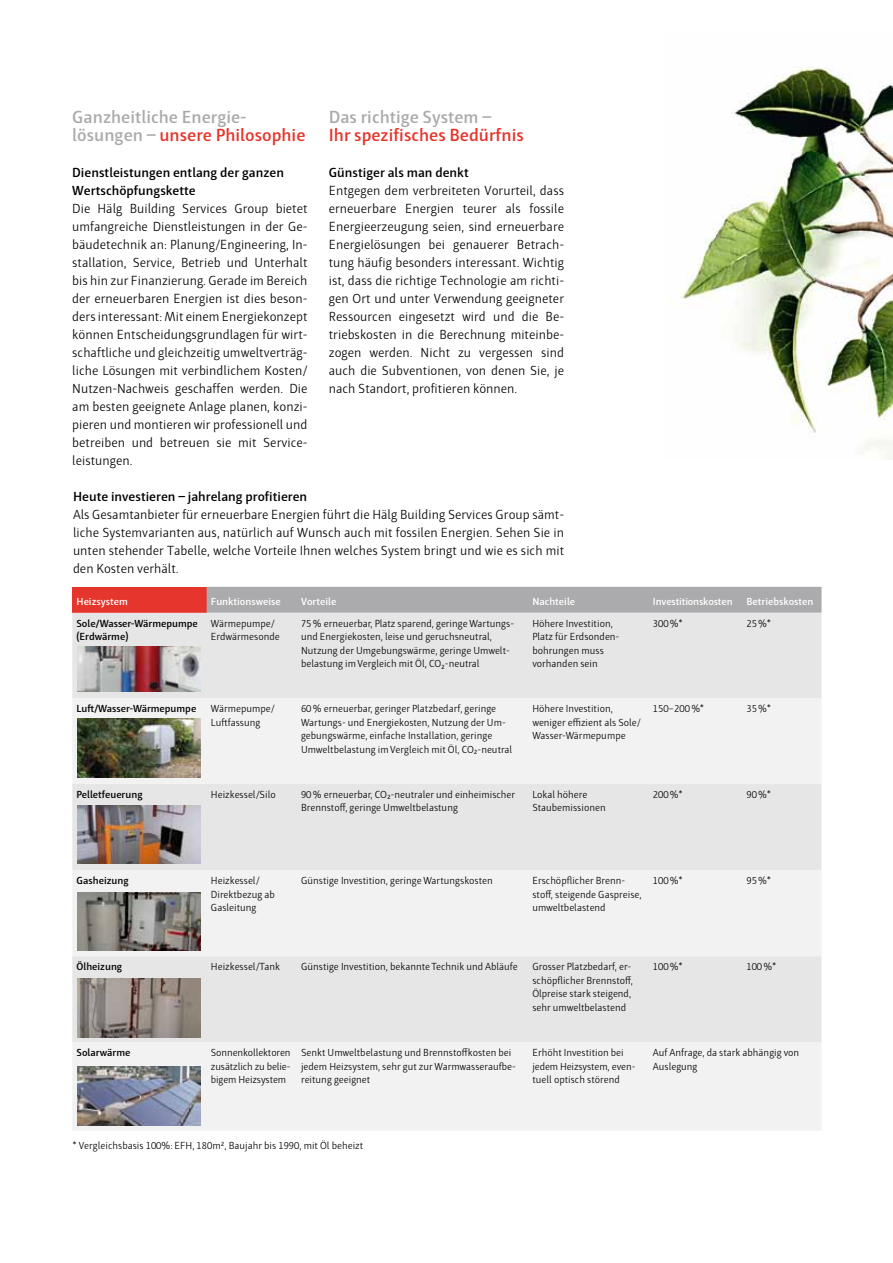
<style>
.page{position:relative;width:893px;height:1263px;background:#fff}
.page>*{position:absolute;margin:0;border:0;box-sizing:border-box;transform-origin:0 0}
.t1{font:600 18px/18px "Haptic Pro";color:#ababad}
.t2{font:600 18px "Haptic Pro";color:#e5352c}
.t3{font:13.5px/18px "Haptic Pro Light 0 wt";color:#000;text-align:justify}
.t4{font:600 13.5px/18px "Haptic Pro";color:#000}
.t5{font:10.5px/13.5px "Haptic Pro Light 0 wt";color:#000}
.t6{font:600 10.5px/13.5px "Haptic Pro";color:#000}
.t7{font:600 10.5px "Haptic Pro";color:#fff}
.s1{color:#e5352c}
</style>
<div class="page">
<img style="left:670px;top:67px;width:223px;height:392px">
<div style="left:72px;top:587px;width:135px;height:26px;background:#e5352c"></div>
<div style="left:207px;top:587px;width:614px;height:26px;background:#ababad"></div>
<div style="left:72px;top:613px;width:749px;height:85px;background:#e6e6e7"></div>
<svg style="left:72px;top:698px;width:749px;height:432px;fill:#f2f2f3"></svg>
<img style="left:77px;top:646px;width:123px;height:46px">
<img style="left:77px;top:719px;width:123px;height:58px">
<img style="left:77px;top:805px;width:123px;height:59px">
<img style="left:77px;top:892px;width:123px;height:59px">
<img style="left:77px;top:978px;width:123px;height:59px">
<img style="left:77px;top:1066px;width:123px;height:59px">
<h1 class="t1" style="left:72px;top:108px;width:235px">Ganzheitliche Energie&shy;lösungen – <span class="s1">unsere Philosophie</span></h1>
<p class="t4" style="left:72px;top:163px;width:213px">Dienstleistungen entlang der ganzen<br>Wertschöpfungskette</p>
<p class="t3" style="left:72px;top:199px;width:237px">Die Hälg Building Services Group bietet umfangreiche Dienstleistungen in der Ge&shy;bäudetechnik an: Planung/Engineering, In&shy;stallation, Service, Betrieb und Unterhalt bis hin zur Finanzierung. Gerade im Bereich der erneuerbaren Energien ist dies beson&shy;ders interessant: Mit einem Energiekonzept können Entscheidungsgrundlagen für wirt&shy;schaftliche und gleichzeitig umweltverträg&shy;liche Lösungen mit verbindlichem Kosten/ Nutzen-Nachweis geschaffen werden. Die am besten geeignete Anlage planen, konzi&shy;pieren und montieren wir professionell und betreiben und betreuen sie mit Service&shy;leistungen.</p>
<h1 class="t1" style="left:329px;top:108px;width:164px">Das richtige System –</h1>
<h1 class="t2" style="left:329px;top:124px;width:196px">Ihr spezifisches Bedürfnis</h1>
<p class="t4" style="left:329px;top:163px;width:141px">Günstiger als man denkt</p>
<p class="t3" style="left:329px;top:181px;width:237px">Entgegen dem verbreiteten Vorurteil, dass erneuerbare Energien teurer als fossile Energieerzeugung seien, sind erneuerbare Energielösungen bei genauerer Betrach&shy;tung häufig besonders interessant. Wichtig ist, dass die richtige Technologie am richti&shy;gen Ort und unter Verwendung geeigneter Ressourcen eingesetzt wird und die Be&shy;triebskosten in die Berechnung miteinbe&shy;zogen werden. Nicht zu vergessen sind auch die Subventionen, von denen Sie, je nach Standort, profitieren können.</p>
<p class="t4" style="left:73px;top:487px;width:236px">Heute investieren – jahrelang profitieren</p>
<p class="t3" style="left:73px;top:505px;width:493px">Als Gesamtanbieter für erneuerbare Energien führt die Hälg Building Services Group sämt&shy;liche Systemvarianten aus, natürlich auf Wunsch auch mit fossilen Energien. Sehen Sie in unten stehender Tabelle, welche Vorteile Ihnen welches System bringt und wie es sich mit den Kosten verhält.</p>
<p class="t7" style="left:77px;top:595px;width:53px">Heizsystem</p>
<p class="t7" style="left:211px;top:595px;width:72px">Funktionsweise</p>
<p class="t7" style="left:301px;top:595px;width:37px">Vorteile</p>
<p class="t7" style="left:532px;top:595px;width:44px">Nachteile</p>
<p class="t7" style="left:653px;top:595px;width:81px">Investitionskosten</p>
<p class="t7" style="left:746px;top:595px;width:69px">Betriebskosten</p>
<p class="t6" style="left:77px;top:616px;width:123px">Sole/Wasser-Wärmepumpe (Erdwärme)</p>
<p class="t5" style="left:211px;top:617px;width:70px">Wärmepumpe/<br>Erdwärmesonde</p>
<p class="t5" style="left:301px;top:617px;width:215px">75 % erneuerbar, Platz sparend, geringe Wartungs&shy;und Energiekosten, leise und geruchsneutral, Nutzung der Umgebungswärme, geringe Umwelt&shy;belastung im Vergleich mit Öl, CO²-neutral</p>
<p class="t5" style="left:532px;top:617px;width:88px">Höhere Investition,<br>Platz für Erdsonden&shy;bohrungen muss vorhanden sein</p>
<p class="t5" style="left:653px;top:617px;width:31px">300 %*</p>
<p class="t5" style="left:746px;top:617px;width:26px">25 %*</p>
<p class="t6" style="left:77px;top:702px;width:121px">Luft/Wasser-Wärmepumpe</p>
<p class="t5" style="left:211px;top:702px;width:65px">Wärmepumpe/<br>Luftfassung</p>
<p class="t5" style="left:301px;top:702px;width:213px">60 % erneuerbar, geringer Platzbedarf, geringe Wartungs- und Energiekosten, Nutzung der Um&shy;gebungswärme, einfache Installation, geringe Umweltbelastung im Vergleich mit Öl, CO²-neutral</p>
<p class="t5" style="left:532px;top:702px;width:110px">Höhere Investition, weniger effizient als Sole/<br>Wasser-Wärmepumpe</p>
<p class="t5" style="left:653px;top:702px;width:52px">150-200 %*</p>
<p class="t5" style="left:746px;top:702px;width:26px">35 %*</p>
<p class="t6" style="left:77px;top:787px;width:68px">Pelletfeuerung</p>
<p class="t5" style="left:211px;top:787px;width:66px">Heizkessel/Silo</p>
<p class="t5" style="left:301px;top:787px;width:216px">90 % erneuerbar, CO²-neutraler und einheimischer<br>Brennstoff, geringe Umweltbelastung</p>
<p class="t5" style="left:532px;top:787px;width:75px">Lokal höhere<br>Staubemissionen</p>
<p class="t5" style="left:653px;top:787px;width:31px">200 %*</p>
<p class="t5" style="left:746px;top:787px;width:26px">90 %*</p>
<p class="t6" style="left:77px;top:874px;width:54px">Gasheizung</p>
<p class="t5" style="left:211px;top:874px;width:66px">Heizkessel/<br>Direktbezug ab<br>Gasleitung</p>
<p class="t5" style="left:301px;top:874px;width:193px">Günstige Investition, geringe Wartungskosten</p>
<p class="t5" style="left:532px;top:874px;width:111px">Erschöpflicher Brenn&shy;stoff, steigende Gaspreise, umweltbelastend</p>
<p class="t5" style="left:653px;top:874px;width:31px">100 %*</p>
<p class="t5" style="left:746px;top:874px;width:26px">95 %*</p>
<p class="t6" style="left:77px;top:960px;width:47px">Ölheizung</p>
<p class="t5" style="left:211px;top:960px;width:71px">Heizkessel/Tank</p>
<p class="t5" style="left:301px;top:960px;width:218px">Günstige Investition, bekannte Technik und Abläufe</p>
<p class="t5" style="left:532px;top:960px;width:102px">Grosser Platzbedarf, er&shy;schöpflicher Brennstoff,<br>Ölpreise stark steigend, sehr umweltbelastend</p>
<p class="t5" style="left:653px;top:960px;width:31px">100 %*</p>
<p class="t5" style="left:746px;top:960px;width:31px">100 %*</p>
<p class="t6" style="left:77px;top:1046px;width:55px">Solarwärme</p>
<p class="t5" style="left:211px;top:1046px;width:81px;text-align:justify">Sonnenkollektoren zusätzlich zu belie&shy;bigem Heizsystem</p>
<p class="t5" style="left:301px;top:1046px;width:216px">Senkt Umweltbelastung und Brennstoffkosten bei jedem Heizsystem, sehr gut zur Warmwasseraufbe&shy;reitung geeignet</p>
<p class="t5" style="left:532px;top:1046px;width:105px">Erhöht Investition bei jedem Heizsystem, even&shy;tuell optisch störend</p>
<p class="t5" style="left:653px;top:1046px;width:148px">Auf Anfrage, da stark abhängig von<br>Auslegung</p>
<p class="t5" style="left:73px;top:1139px;width:292px">* Vergleichsbasis 100%: EFH, 180m², Baujahr bis 1990, mit Öl beheizt</p>
</div>
